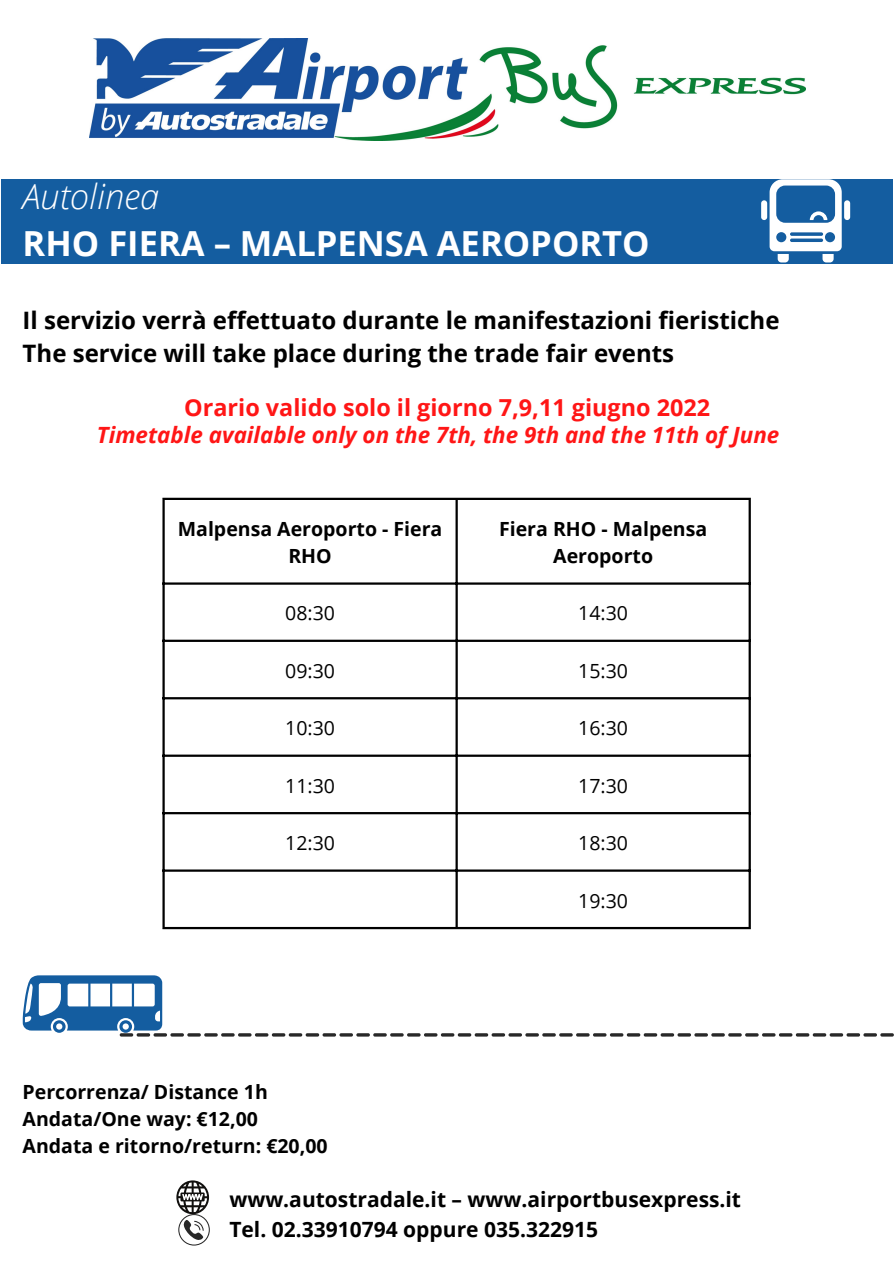
<style>
.page{position:relative;width:894px;height:1264px;background:#fff}
.page>*{position:absolute;margin:0;border:0;box-sizing:border-box;transform-origin:0 0}
.t1{font:700 34.5px "Open Sans";color:#fff}
.t2{font:italic 300 34.5px "Open Sans";color:#fff}
.t3{font:700 24px "Open Sans";color:#000}
.t4{font:700 23.4px "Open Sans";color:#ff1616}
.t5{font:italic 700 22.35px "Open Sans";color:#ff1616}
.t6{font:700 21px "Open Sans";color:#000}
.t7{font:700 19.5px/27px "Open Sans";color:#000;text-align:center}
.t8{font:19.5px "Open Sans";color:#000}
</style>
<div class="page">
<img style="left:89px;top:39px;width:715px;height:101px">
<div style="left:1px;top:179px;width:891px;height:85px;background:#145da0"></div>
<svg style="left:176px;top:1180px;width:34px;height:65px"></svg>
<svg style="left:769px;top:179px;width:72px;height:83px"></svg>
<div style="left:761px;top:200px;width:6px;height:20px;background:#fff;border-radius:3px"></div>
<svg style="left:843px;top:200px;width:6px;height:20px"></svg>
<svg style="left:23px;top:975px;width:870px;height:61px"></svg>
<hr style="left:162px;top:500px;width:3px;height:426px;background:#000">
<hr style="left:455px;top:500px;width:2px;height:426px;background:#000">
<hr style="left:748px;top:500px;width:2px;height:426px;background:#000">
<hr style="left:162px;top:498px;width:588px;height:2px;background:#000">
<hr style="left:162px;top:582px;width:588px;height:2px;background:#000">
<hr style="left:162px;top:639px;width:588px;height:3px;background:#000">
<hr style="left:162px;top:697px;width:588px;height:2px;background:#000">
<hr style="left:162px;top:754px;width:588px;height:2px;background:#000">
<hr style="left:162px;top:812px;width:588px;height:2px;background:#000">
<hr style="left:162px;top:869px;width:588px;height:2px;background:#000">
<hr style="left:162px;top:926px;width:588px;height:3px;background:#000">
<p class="t2" style="left:23px;top:172px;width:138px">Autolinea</p>
<p class="t1" style="left:23px;top:219px;width:628px">RHO FIERA – MALPENSA AEROPORTO</p>
<p class="t3" style="left:23px;top:304px;width:758px">Il servizio verrà effettuato durante le manifestazioni fieristiche</p>
<p class="t3" style="left:23px;top:336px;width:653px">The service will take place during the trade fair events</p>
<p class="t4" style="left:184px;top:391px;width:527px">Orario valido solo il giorno 7,9,11 giugno 2022</p>
<p class="t5" style="left:97px;top:418px;width:683px">Timetable available only on the 7th, the 9th and the 11th of June</p>
<p class="t7" style="left:178px;top:515px;width:266px">Malpensa Aeroporto - Fiera<br>RHO</p>
<p class="t7" style="left:499px;top:515px;width:209px">Fiera RHO - Malpensa<br>Aeroporto</p>
<p class="t8" style="left:285px;top:598px;width:51px">08:30</p>
<p class="t8" style="left:578px;top:598px;width:51px">14:30</p>
<p class="t8" style="left:285px;top:657px;width:51px">09:30</p>
<p class="t8" style="left:578px;top:657px;width:51px">15:30</p>
<p class="t8" style="left:285px;top:714px;width:51px">10:30</p>
<p class="t8" style="left:578px;top:714px;width:51px">16:30</p>
<p class="t8" style="left:285px;top:772px;width:51px">11:30</p>
<p class="t8" style="left:578px;top:772px;width:51px">17:30</p>
<p class="t8" style="left:285px;top:829px;width:51px">12:30</p>
<p class="t8" style="left:578px;top:829px;width:51px">18:30</p>
<p class="t8" style="left:578px;top:887px;width:51px">19:30</p>
<p class="t7" style="left:23px;top:1077px;width:247px">Percorrenza/ Distance 1h</p>
<p class="t7" style="left:23px;top:1104px;width:237px">Andata/One way: €12,00</p>
<p class="t7" style="left:23px;top:1131px;width:306px">Andata e ritorno/return: €20,00</p>
<p class="t6" style="left:229px;top:1184px;width:513px">www.autostradale.it – www.airportbusexpress.it</p>
<p class="t6" style="left:229px;top:1214px;width:370px">Tel. 02.33910794 oppure 035.322915</p>
</div>
